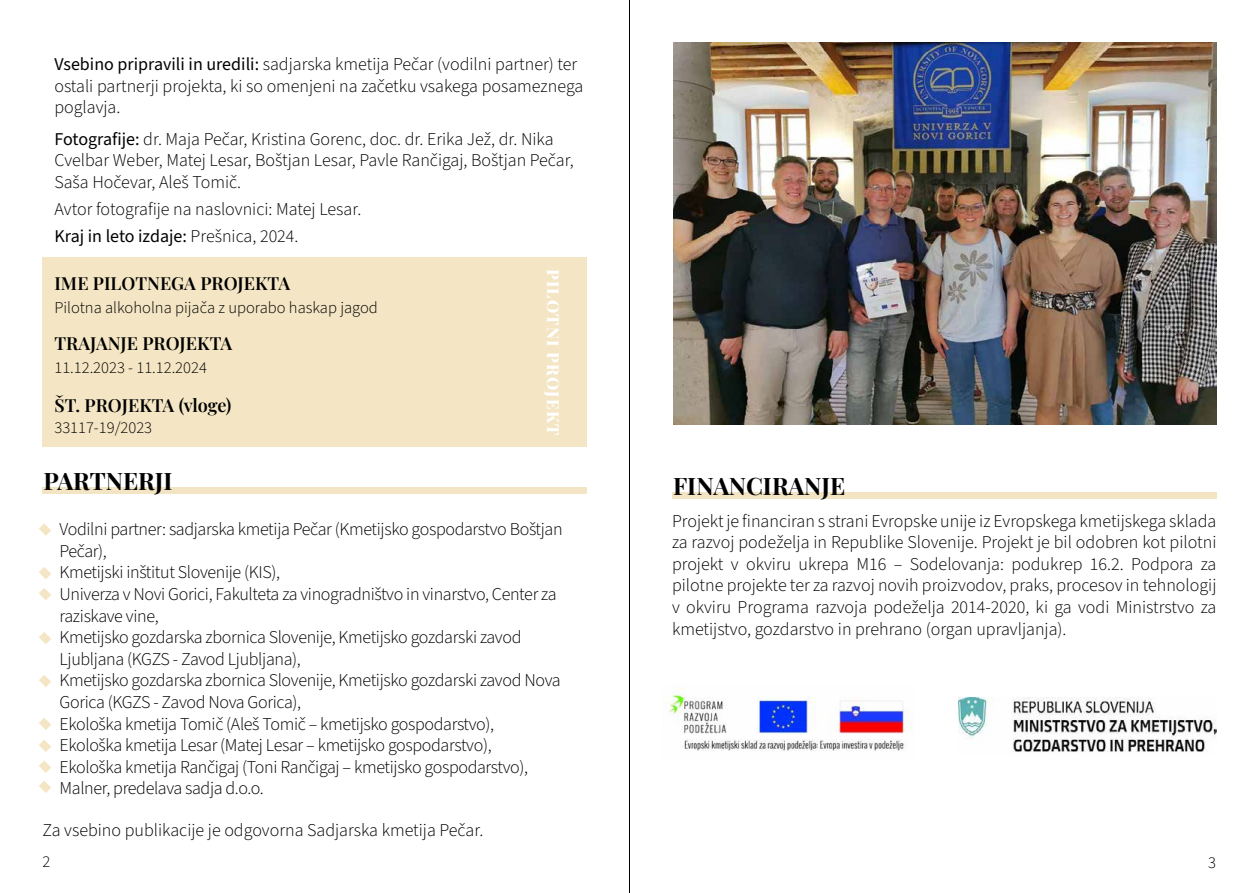
<style>
.page{position:relative;width:1259px;height:893px;background:#fff}
.page>*{position:absolute;margin:0;border:0;box-sizing:border-box;transform-origin:0 0}
.t1{font:700 24px "Playfair Display";color:#000}
.t2{font:300 18px/21.6px "Source Sans 3";letter-spacing:-.02em;color:#000}
.t3{font:300 18px/21.6px "Source Sans 3";color:#000}
.t4{font:600 18px "Playfair Display";color:#000}
.t5{font:18px "Source Sans 3";color:#000}
.t6{font:300 16.5px "Source Sans 3";color:#000}
.t7{font:800 16.5px "Playfair Display";letter-spacing:.07em;color:#fff}
.s1{font-weight:400}
.s2{font-weight:300}
</style>
<div class="page">
<div style="left:43px;top:257px;width:544px;height:189px;background:#f4e6c4"></div>
<div style="left:43px;top:487px;width:544px;height:7px;background:#f3e4c3"></div>
<div style="left:672px;top:492px;width:544px;height:6px;background:#f3e4c3"></div>
<img style="left:673px;top:42px;width:543px;height:382px">
<img style="left:958px;top:698px;width:258px;height:54px">
<img style="left:662px;top:685px;width:251px;height:66px">
<svg style="left:39px;top:523px;width:12px;height:13px"></svg>
<svg style="left:39px;top:567px;width:12px;height:12px"></svg>
<svg style="left:39px;top:588px;width:12px;height:12px"></svg>
<svg style="left:39px;top:632px;width:12px;height:12px"></svg>
<svg style="left:39px;top:675px;width:12px;height:12px"></svg>
<svg style="left:39px;top:718px;width:12px;height:12px"></svg>
<svg style="left:39px;top:740px;width:12px;height:12px"></svg>
<svg style="left:39px;top:760px;width:12px;height:13px"></svg>
<svg style="left:39px;top:781px;width:12px;height:12px"></svg>
<hr style="left:629px;top:0;width:1px;height:893px;background:#000">
<p class="t3" style="left:54px;top:54px;width:530px"><span class="s1">Vsebino pripravili in uredili:</span> sadjarska kmetija Pečar (vodilni partner) ter ostali partnerji projekta, ki so omenjeni na začetku vsakega posameznega poglavja.</p>
<p class="t3" style="left:54px;top:128px;width:521px"><span class="s1">Fotografije:</span> dr. Maja Pečar, Kristina Gorenc, doc. dr. Erika Jež, dr. Nika<br>Cvelbar Weber, Matej Lesar, Boštjan Lesar, Pavle Rančigaj, Boštjan Pečar,<br>Saša Hočevar, Aleš Tomič.</p>
<p class="t3" style="left:54px;top:198px;width:308px">Avtor fotografije na naslovnici: Matej Lesar.</p>
<p class="t5" style="left:54px;top:224px;width:245px">Kraj in leto izdaje: <span class="s2">Prešnica, 2024.</span></p>
<p class="t7" style="left:566px;top:269px;width:168px;rotate:90deg">PILOTNI PROJEKT</p>
<p class="t4" style="left:54px;top:269px;width:237px">IME PILOTNEGA PROJEKTA</p>
<p class="t6" style="left:54px;top:298px;width:325px">Pilotna alkoholna pijača z uporabo haskap jagod</p>
<p class="t4" style="left:54px;top:329px;width:179px">TRAJANJE PROJEKTA</p>
<p class="t6" style="left:54px;top:357px;width:154px">11.12.2023 - 11.12.2024</p>
<p class="t4" style="left:54px;top:391px;width:179px">ŠT. PROJEKTA (vloge)</p>
<p class="t6" style="left:54px;top:418px;width:99px">33117-19/2023</p>
<h1 class="t1" style="left:44px;top:462px;width:131px">PARTNERJI</h1>
<h1 class="t1" style="left:673px;top:467px;width:174px">FINANCIRANJE</h1>
<p class="t2" style="left:60px;top:518px;width:505px">Vodilni partner: sadjarska kmetija Pečar (Kmetijsko gospodarstvo Boštjan Pečar),<br>Kmetijski inštitut Slovenije (KIS),<br>Univerza v Novi Gorici, Fakulteta za vinogradništvo in vinarstvo, Center za raziskave vine,<br>Kmetijsko gozdarska zbornica Slovenije, Kmetijsko gozdarski zavod Ljubljana (KGZS - Zavod Ljubljana),<br>Kmetijsko gozdarska zbornica Slovenije, Kmetijsko gozdarski zavod Nova Gorica (KGZS - Zavod Nova Gorica),<br>Ekološka kmetija Tomič (Aleš Tomič – kmetijsko gospodarstvo),<br>Ekološka kmetija Lesar (Matej Lesar – kmetijsko gospodarstvo),<br>Ekološka kmetija Rančigaj (Toni Rančigaj – kmetijsko gospodarstvo), Malner, predelava sadja d.o.o.</p>
<p class="t2" style="left:672px;top:510px;width:546px;text-align:justify">Projekt je financiran s strani Evropske unije iz Evropskega kmetijskega sklada za razvoj podeželja in Republike Slovenije. Projekt je bil odobren kot pilotni projekt v okviru ukrepa M16 – Sodelovanja: podukrep 16.2. Podpora za pilotne projekte ter za razvoj novih proizvodov, praks, procesov in tehnologij v okviru Programa razvoja podeželja 2014-2020, ki ga vodi Ministrstvo za kmetijstvo, gozdarstvo in prehrano (organ upravljanja).</p>
<p class="t3" style="left:43px;top:819px;width:442px">Za vsebino publikacije je odgovorna Sadjarska kmetija Pečar.</p>
<p class="t6" style="left:43px;top:852px;width:9px">2</p>
<p class="t6" style="left:1208px;top:852px;width:9px">3</p>
</div>
